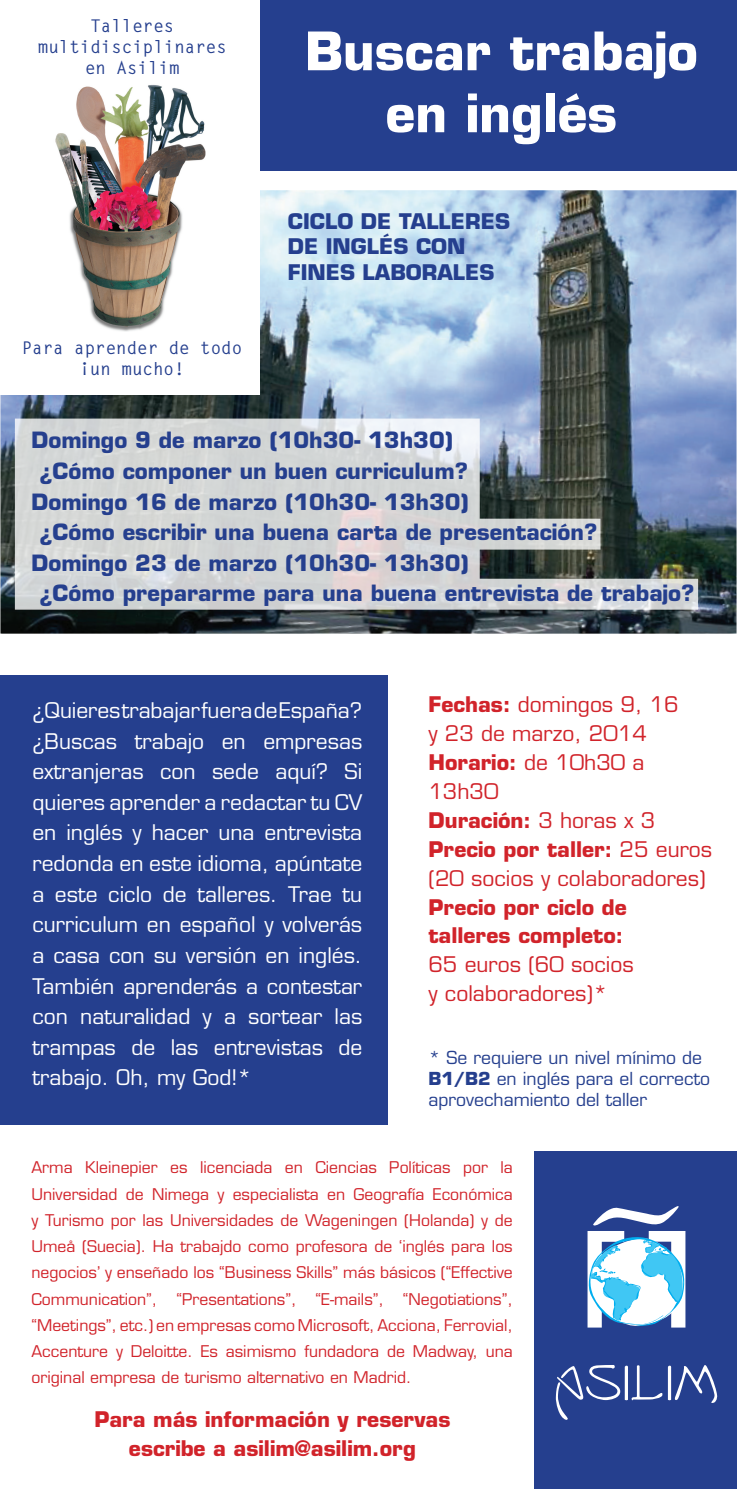
<style>
.page{position:relative;width:737px;height:1489px;background:#fff}
.page>*{position:absolute;margin:0;border:0;box-sizing:border-box;transform-origin:0 0}
.t1{font:700 51.62px/61.9px "Eurostile LT Std";color:#fff;text-align:center}
.t2{font:700 21.88px "Eurostile LT Std";color:#253f8e}
.t3{font:21px/30.6px "Eurostile LT Std";color:#fff;text-align:justify}
.t4{font:21px/28.9px "Eurostile LT Std";color:#d1232a}
.t5{font:700 21px/28.9px "Eurostile LT Std";color:#d1232a}
.t6{font:700 21px/25.2px "Eurostile LT Std";color:#253f8e}
.t7{font:17.5px/21px "Eurostile LT Std";color:#253f8e}
.t8{font:700 17.5px/21px "Letter Gothic Std";color:#253f8e;text-align:center}
.t9{font:15.75px/26.2px "Eurostile LT Std";color:#d1232a;text-align:justify}
.s1{font-weight:700}
</style>
<div class="page">
<img style="left:0;top:190px;width:736px;height:443px">
<div style="left:0;top:675px;width:388px;height:449px;background:#253f8e"></div>
<div style="left:534px;top:1151px;width:203px;height:337px;background:#253f8e"></div>
<div style="left:246px;top:0;width:491px;height:171px;background:#253f8e"></div>
<div style="left:0;top:0;width:260px;height:394px;background:#fff"></div>
<svg style="left:587px;top:1206px;width:99px;height:121px"></svg>
<svg style="left:555px;top:1365px;width:107px;height:54px"></svg>
<svg style="left:668px;top:1365px;width:49px;height:37px"></svg>
<img style="left:55px;top:85px;width:151px;height:246px">
<svg style="left:15px;top:418px;width:683px;height:191px;background:#b4b9bb"></svg>
<p class="t8" style="left:38px;top:15px;width:191px">Talleres multidisciplinares en Asilim</p>
<p class="t8" style="left:22px;top:337px;width:222px">Para aprender de todo ¡un mucho!</p>
<h1 class="t1" style="left:305px;top:20px;width:394px">Buscar trabajo en inglés</h1>
<h3 class="t6" style="left:288px;top:209px;width:224px">CICLO DE TALLERES<br>DE INGLÉS CON<br>FINES LABORALES</h3>
<h2 class="t2" style="left:32px;top:426px;width:423px">Domingo 9 de marzo (10h30- 13h30)</h2>
<h2 class="t2" style="left:39px;top:457px;width:430px">¿Cómo componer un buen curriculum?</h2>
<h2 class="t2" style="left:32px;top:488px;width:439px">Domingo 16 de marzo (10h30- 13h30)</h2>
<h2 class="t2" style="left:39px;top:518px;width:559px">¿Cómo escribir una buena carta de presentación?</h2>
<h2 class="t2" style="left:32px;top:549px;width:439px">Domingo 23 de marzo (10h30- 13h30)</h2>
<h2 class="t2" style="left:39px;top:580px;width:656px">¿Cómo prepararme para una buena entrevista de trabajo?</h2>
<p class="t3" style="left:32px;top:695px;width:331px">¿Quieres trabajar fuera de España? ¿Buscas trabajo en empresas extranjeras con sede aquí? Si quieres aprender a redactar tu CV en inglés y hacer una entrevista redonda en este idioma, apúntate a este ciclo de talleres. Trae tu curriculum en español y volverás a casa con su versión en inglés.<br>También aprenderás a contestar con naturalidad y a sortear las trampas de las entrevistas de trabajo. Oh, my God!*</p>
<h3 class="t4" style="left:428px;top:690px;width:285px"><span class="s1">Fechas:</span> domingos 9, 16<br>y 23 de marzo, 2014<br><span class="s1">Horario:</span> de 10h30 a<br>13h30<br><span class="s1">Duración:</span> 3 horas x 3<br><span class="s1">Precio por taller:</span> 25 euros (20 socios y colaboradores)</h3>
<h3 class="t5" style="left:428px;top:892px;width:200px">Precio por ciclo de talleres completo:</h3>
<h3 class="t4" style="left:428px;top:950px;width:207px">65 euros (60 socios y colaboradores)*</h3>
<p class="t7" style="left:428px;top:1047px;width:283px">* Se requiere un nivel mínimo de<br><span class="s1">B1/B2</span> en inglés para el correcto aprovechamiento del taller</p>
<p class="t9" style="left:32px;top:1154px;width:483px">Arma Kleinepier es licenciada en Ciencias Políticas por la Universidad de Nimega y especialista en Geografía Económica y Turismo por las Universidades de Wageningen (Holanda) y de Umeå (Suecia). Ha trabajdo como profesora de ‘inglés para los negocios’ y enseñado los “Business Skills” más básicos (“Effective Communication”, “Presentations”, “E-mails”, “Negotiations”, “Meetings”, etc.) en empresas como Microsoft, Acciona, Ferrovial, Accenture y Deloitte. Es asimismo fundadora de Madway, una original empresa de turismo alternativo en Madrid.</p>
<h3 class="t5" style="left:94px;top:1404px;width:357px;text-align:center">Para más información y reservas escribe a asilim@asilim.org</h3>
</div>
